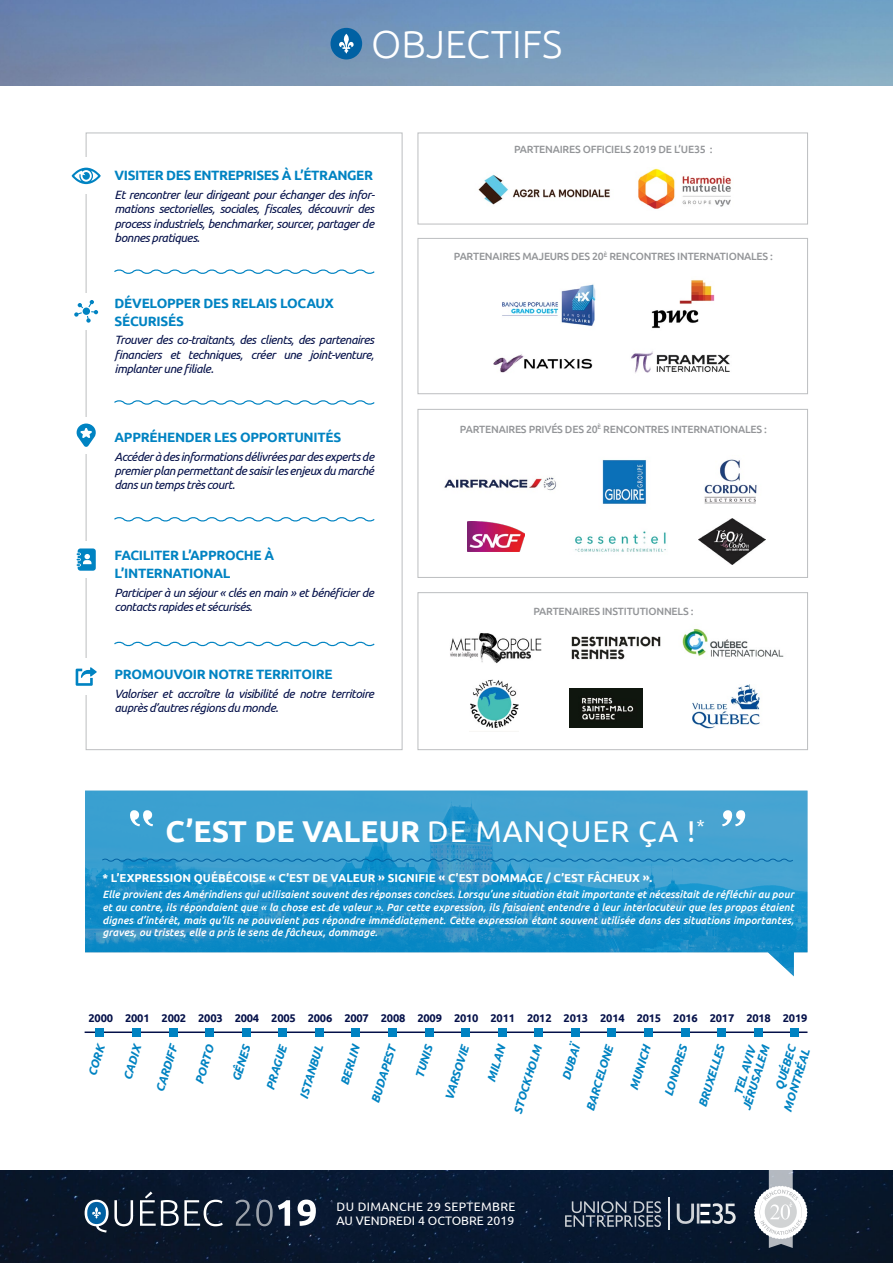
<style>
.page{position:relative;width:893px;height:1263px;background:#fff}
.page>*{position:absolute;margin:0;border:0;box-sizing:border-box;transform-origin:0 0}
.t1{font:300 39.15px "Ubuntu";color:#fff}
.t2{font:700 30.15px "Ubuntu";color:#fff}
.t3{font:700 13.5px/18px "Ubuntu";letter-spacing:-.02em;color:#0083c2}
.t4{font:12.3px/14.7px "Ubuntu";letter-spacing:.025em;color:#fff}
.t5{font:italic 12px/14.4px "Ubuntu";letter-spacing:-.04em;color:#041049;text-align:justify}
.t6{font:italic 700 12px/12.6px "Ubuntu";color:#0083c2}
.t7{font:700 11.4px "Ubuntu";color:#fff}
.t8{font:700 11.1px "Ubuntu";letter-spacing:-.02em;color:#041049}
.t9{font:italic 500 10.5px/12.6px "Ubuntu";color:#fff;text-align:justify}
.t10{font:500 10.5px "Ubuntu";letter-spacing:-.02em;color:#939598}
.s1{font-weight:400}
</style>
<div class="page">
<div style="left:418px;top:133px;width:390px;height:91px;border:1px solid #bcbec0"></div>
<div style="left:418px;top:238px;width:390px;height:156px;border:1px solid #bcbec0"></div>
<div style="left:418px;top:409px;width:390px;height:169px;border:1px solid #bcbec0"></div>
<div style="left:418px;top:592px;width:390px;height:158px;border:1px solid #bcbec0"></div>
<img style="left:502px;top:284px;width:94px;height:42px">
<img style="left:444px;top:477px;width:112px;height:14px">
<img style="left:467px;top:521px;width:58px;height:31px">
<img style="left:602px;top:460px;width:45px;height:44px">
<img style="left:704px;top:459px;width:53px;height:45px">
<img style="left:575px;top:531px;width:91px;height:21px">
<img style="left:698px;top:518px;width:67px;height:46px">
<img style="left:651px;top:279px;width:64px;height:50px">
<img style="left:631px;top:351px;width:99px;height:22px">
<img style="left:493px;top:354px;width:100px;height:19px">
<img style="left:478px;top:174px;width:132px;height:31px">
<img style="left:638px;top:168px;width:93px;height:41px">
<img style="left:450px;top:633px;width:92px;height:31px">
<img style="left:470px;top:679px;width:48px;height:49px">
<img style="left:571px;top:636px;width:90px;height:24px">
<img style="left:569px;top:689px;width:74px;height:39px">
<img style="left:682px;top:628px;width:102px;height:29px">
<img style="left:693px;top:685px;width:67px;height:44px">
<img style="left:0;top:1170px;width:893px;height:93px">
<hr style="left:668px;top:1197px;width:1px;height:33px;background:#fff">
<svg style="left:565px;top:1201px;width:171px;height:26px"></svg>
<svg style="left:235px;top:1200px;width:55px;height:26px"></svg>
<svg style="left:298px;top:1199px;width:18px;height:27px"></svg>
<svg style="left:140px;top:1191px;width:83px;height:35px"></svg>
<svg style="left:85px;top:1200px;width:48px;height:32px"></svg>
<svg style="left:754px;top:1170px;width:53px;height:78px"></svg>
<hr style="left:85px;top:1031px;width:722px;height:2px;background:#041049">
<div style="left:96px;top:1028px;width:8px;height:8px;background:#0083c2"></div>
<div style="left:132px;top:1028px;width:9px;height:8px;background:#0083c2"></div>
<div style="left:205px;top:1028px;width:9px;height:8px;background:#0083c2"></div>
<div style="left:279px;top:1028px;width:8px;height:8px;background:#0083c2"></div>
<div style="left:352px;top:1028px;width:8px;height:8px;background:#0083c2"></div>
<div style="left:425px;top:1028px;width:8px;height:8px;background:#0083c2"></div>
<div style="left:498px;top:1028px;width:8px;height:8px;background:#0083c2"></div>
<div style="left:571px;top:1028px;width:9px;height:8px;background:#0083c2"></div>
<div style="left:644px;top:1028px;width:9px;height:8px;background:#0083c2"></div>
<div style="left:717px;top:1028px;width:9px;height:8px;background:#0083c2"></div>
<div style="left:169px;top:1028px;width:8px;height:8px;background:#0083c2"></div>
<div style="left:242px;top:1028px;width:8px;height:8px;background:#0083c2"></div>
<div style="left:315px;top:1028px;width:9px;height:8px;background:#0083c2"></div>
<div style="left:388px;top:1028px;width:9px;height:8px;background:#0083c2"></div>
<div style="left:461px;top:1028px;width:9px;height:8px;background:#0083c2"></div>
<div style="left:534px;top:1028px;width:9px;height:8px;background:#0083c2"></div>
<div style="left:608px;top:1028px;width:8px;height:8px;background:#0083c2"></div>
<div style="left:681px;top:1028px;width:8px;height:8px;background:#0083c2"></div>
<div style="left:754px;top:1028px;width:8px;height:8px;background:#0083c2"></div>
<div style="left:790px;top:1028px;width:9px;height:8px;background:#0083c2"></div>
<svg style="left:114px;top:269px;width:261px;height:5px"></svg>
<svg style="left:114px;top:400px;width:261px;height:5px"></svg>
<svg style="left:114px;top:517px;width:261px;height:5px"></svg>
<svg style="left:114px;top:641px;width:261px;height:6px"></svg>
<img style="left:85px;top:791px;width:722px;height:185px">
<svg style="left:127px;top:810px;width:26px;height:16px"></svg>
<svg style="left:722px;top:810px;width:26px;height:16px"></svg>
<svg style="left:101px;top:858px;width:693px;height:5px"></svg>
<svg style="left:72px;top:168px;width:29px;height:16px"></svg>
<svg style="left:74px;top:300px;width:24px;height:23px"></svg>
<div style="left:83px;top:308px;width:7px;height:7px;background:#0083c2;border-radius:50%"></div>
<svg style="left:76px;top:423px;width:20px;height:24px"></svg>
<svg style="left:77px;top:548px;width:19px;height:23px"></svg>
<svg style="left:76px;top:667px;width:21px;height:19px"></svg>
<img style="left:0;top:0;width:893px;height:85px">
<div style="left:330px;top:28px;width:32px;height:31px;background:#0061a3;border-radius:50%"></div>
<svg style="left:339px;top:34px;width:15px;height:20px"></svg>
<h1 class="t1" style="left:371px;top:21px;width:193px">OBJECTIFS</h1>
<p class="t3" style="left:115px;top:166px;width:260px">VISITER DES ENTREPRISES À L’ÉTRANGER</p>
<p class="t5" style="left:115px;top:187px;width:262px">Et rencontrer leur dirigeant pour échanger des infor&shy;mations sectorielles, sociales, fiscales, découvrir des process industriels, benchmarker, sourcer, partager de bonnes pratiques.</p>
<p class="t3" style="left:115px;top:294px;width:221px">DÉVELOPPER DES RELAIS LOCAUX<br>SÉCURISÉS</p>
<p class="t5" style="left:115px;top:332px;width:261px">Trouver des co-traitants, des clients, des partenaires financiers et techniques, créer une joint-venture, implanter une filiale.</p>
<p class="t3" style="left:115px;top:428px;width:228px">APPRÉHENDER LES OPPORTUNITÉS</p>
<p class="t5" style="left:115px;top:449px;width:261px">Accéder à des informations délivrées par des experts de premier plan permettant de saisir les enjeux du marché dans un temps très court.</p>
<p class="t3" style="left:115px;top:546px;width:161px">FACILITER L’APPROCHE À<br>L’INTERNATIONAL</p>
<p class="t5" style="left:115px;top:585px;width:261px">Participer à un séjour « clés en main » et bénéficier de contacts rapides et sécurisés.</p>
<p class="t3" style="left:115px;top:665px;width:220px">PROMOUVOIR NOTRE TERRITOIRE</p>
<p class="t5" style="left:115px;top:686px;width:261px">Valoriser et accroître la visibilité de notre territoire auprès d’autres régions du monde.</p>
<p class="t10" style="left:514px;top:142px;width:200px">PARTENAIRES OFFICIELS 2019 DE L’UE35 :</p>
<p class="t10" style="left:454px;top:250px;width:321px">PARTENAIRES MAJEURS DES 20<sup>È</sup> RENCONTRES INTERNATIONALES :</p>
<p class="t10" style="left:460px;top:422px;width:308px">PARTENAIRES PRIVÉS DES 20<sup>È</sup> RENCONTRES INTERNATIONALES :</p>
<p class="t10" style="left:533px;top:605px;width:162px">PARTENAIRES INSTITUTIONNELS :</p>
<h2 class="t2" style="left:166px;top:813px;width:541px">C’EST DE VALEUR <span class="s1">DE MANQUER ÇA !</span><sup>*</sup></h2>
<p class="t7" style="left:102px;top:870px;width:551px">* L’EXPRESSION QUÉBÉCOISE « C’EST DE VALEUR » SIGNIFIE « C’EST DOMMAGE / C’EST FÂCHEUX ».</p>
<p class="t9" style="left:102px;top:888px;width:693px">Elle provient des Amérindiens qui utilisaient souvent des réponses concises. Lorsqu’une situation était importante et nécessitait de réfléchir au pour et au contre, ils répondaient que « la chose est de valeur ». Par cette expression, ils faisaient entendre à leur interlocuteur que les propos étaient dignes d’intérêt, mais qu’ils ne pouvaient pas répondre immédiatement. Cette expression étant souvent utilisée dans des situations importantes, graves, ou tristes, elle a pris le sens de fâcheux, dommage.</p>
<p class="t8" style="left:89px;top:1011px;width:720px">2000 2001 2002 2003 2004 2005 2006 2007 2008 2009 2010 2011 2012 2013 2014 2015 2016 2017 2018 2019</p>
<p class="t6" style="left:85px;top:1074px;width:33px;rotate:-73deg">CORK</p>
<p class="t6" style="left:153px;top:1090px;width:50px;rotate:-73deg">CARDIFF</p>
<p class="t6" style="left:230px;top:1079px;width:39px;rotate:-73deg">GÊNES</p>
<p class="t6" style="left:297px;top:1096px;width:57px;rotate:-73deg">ISTANBUL</p>
<p class="t6" style="left:369px;top:1101px;width:62px;rotate:-73deg">BUDAPEST</p>
<p class="t6" style="left:442px;top:1098px;width:58px;rotate:-73deg">VARSOVIE</p>
<p class="t6" style="left:511px;top:1112px;width:73px;rotate:-73deg">STOCKHOLM</p>
<p class="t6" style="left:627px;top:1088px;width:48px;rotate:-73deg">MUNICH</p>
<p class="t6" style="left:696px;top:1105px;width:66px;rotate:-73deg">BRUXELLES</p>
<p class="t6" style="left:121px;top:1078px;width:37px;rotate:-73deg">CADIX</p>
<p class="t6" style="left:193px;top:1081px;width:41px;rotate:-73deg">PORTO</p>
<p class="t6" style="left:560px;top:1078px;width:37px;rotate:-73deg">DUBAÏ</p>
<p class="t6" style="left:263px;top:1088px;width:48px;rotate:-73deg">PRAGUE</p>
<p class="t6" style="left:338px;top:1083px;width:43px;rotate:-73deg">BERLIN</p>
<p class="t6" style="left:413px;top:1076px;width:35px;rotate:-73deg">TUNIS</p>
<p class="t6" style="left:485px;top:1080px;width:39px;rotate:-73deg">MILAN</p>
<p class="t6" style="left:583px;top:1109px;width:70px;rotate:-73deg">BARCELONE</p>
<p class="t6" style="left:662px;top:1094px;width:54px;rotate:-73deg">LONDRES</p>
<p class="t6" style="left:728px;top:1104px;width:68px;text-indent:12px;rotate:-73deg">TEL AVIV<br>JÉRUSALEM</p>
<p class="t6" style="left:766px;top:1105px;width:66px;line-height:14.4px;text-align:right;rotate:-73deg">QUÉBEC<br>MONTRÉAL</p>
<p class="t4" style="left:337px;top:1199px;width:181px">DU DIMANCHE 29 SEPTEMBRE<br>AU VENDREDI 4 OCTOBRE 2019</p>
</div>
